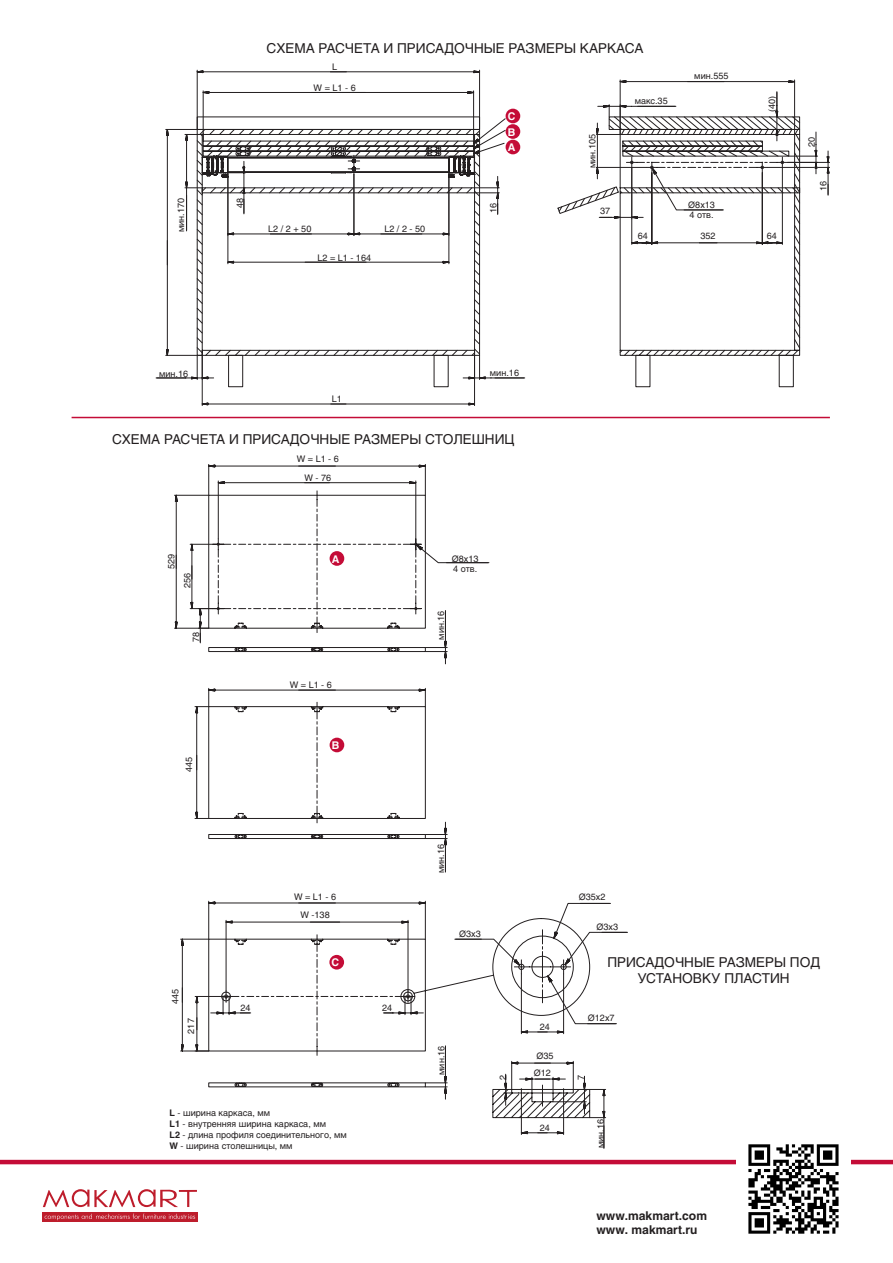
<style>
.page{position:relative;width:893px;height:1263px;background:#fff}
.page>*{position:absolute;margin:0;border:0;box-sizing:border-box;transform-origin:0 0}
.t1{font:13.5px "Helios";color:#231f20}
.t2{font:700 12px/14.4px "Helios";color:#231f20}
.t3{font:700 10.5px "Helios";color:#fff}
.схемы{font:9px "Helios";color:#231f20}
.s1{font-family:"Arial"}
.s2{font-weight:700}
</style>
<div class="page">
<div style="left:42px;top:1212px;width:156px;height:10px;background:#be1d2c"></div>
<svg style="left:45px;top:1214px;width:150px;height:6px"></svg>
<svg style="left:43px;top:1189px;width:154px;height:18px"></svg>
<hr style="left:0;top:1160px;width:893px;height:4px;background:#c40c37">
<img style="left:737px;top:1144px;width:113px;height:90px">
<hr style="left:72px;top:417px;width:758px;height:1px;background:#c40c37">
<svg style="left:201px;top:380px;width:275px;height:26px"></svg>
<svg style="left:196px;top:70px;width:285px;height:10px"></svg>
<svg style="left:156px;top:80px;width:674px;height:300px"></svg>
<svg style="left:195px;top:688px;width:250px;height:213px"></svg>
<svg style="left:208px;top:901px;width:237px;height:193px"></svg>
<svg style="left:180px;top:903px;width:265px;height:151px"></svg>
<svg style="left:567px;top:903px;width:61px;height:246px"></svg>
<svg style="left:445px;top:664px;width:122px;height:471px"></svg>
<svg style="left:174px;top:465px;width:315px;height:199px"></svg>
<div style="left:506px;top:140px;width:14px;height:14px;background:#c40c37;border-radius:50%"></div>
<div style="left:506px;top:124px;width:14px;height:15px;background:#c40c37;border-radius:50%"></div>
<div style="left:506px;top:109px;width:14px;height:14px;background:#c40c37;border-radius:50%"></div>
<div style="left:330px;top:551px;width:14px;height:15px;background:#c40c37;border-radius:50%"></div>
<div style="left:330px;top:738px;width:14px;height:14px;background:#c40c37;border-radius:50%"></div>
<div style="left:329px;top:955px;width:15px;height:14px;background:#c40c37;border-radius:50%"></div>
<p class="t1" style="left:266px;top:40px;width:378px">СХЕМА РАСЧЕТА И ПРИСАДОЧНЫЕ РАЗМЕРЫ КАРКАСА</p>
<p class="схемы" style="left:332px;top:61px;width:7px">L</p>
<p class="схемы" style="left:175px;top:232px;width:36px;rotate:-90deg">мин.170</p>
<p class="схемы" style="left:314px;top:83px;width:44px">W = L1 - 6</p>
<p class="схемы" style="left:235px;top:208px;width:12px;rotate:-90deg">48</p>
<p class="схемы" style="left:268px;top:224px;width:45px">L2 / 2 + 50</p>
<p class="схемы" style="left:384px;top:224px;width:42px">L2 / 2 - 50</p>
<p class="схемы" style="left:317px;top:252px;width:55px">L2 = L1 - 164</p>
<p class="t3" style="left:508px;top:110px;width:9px">C</p>
<p class="t3" style="left:508px;top:126px;width:9px">B</p>
<p class="t3" style="left:508px;top:141px;width:9px">А</p>
<p class="схемы" style="left:488px;top:213px;width:12px;rotate:-90deg">16</p>
<p class="схемы" style="left:159px;top:368px;width:31px">мин.16</p>
<p class="схемы" style="left:490px;top:367px;width:31px">мин.16</p>
<p class="схемы" style="left:332px;top:394px;width:12px">L1</p>
<p class="t1" style="left:112px;top:431px;width:404px">СХЕМА РАСЧЕТА И ПРИСАДОЧНЫЕ РАЗМЕРЫ СТОЛЕШНИЦ</p>
<p class="схемы" style="left:166px;top:569px;width:17px;rotate:-90deg">529</p>
<p class="схемы" style="left:182px;top:588px;width:17px;rotate:-90deg">256</p>
<p class="схемы" style="left:191px;top:642px;width:12px;rotate:-90deg">78</p>
<p class="схемы" style="left:184px;top:772px;width:17px;rotate:-90deg">445</p>
<p class="схемы" style="left:297px;top:453px;width:44px">W = L1 - 6</p>
<p class="схемы" style="left:304px;top:472px;width:28px">W - 76</p>
<p class="t3" style="left:332px;top:553px;width:9px">А</p>
<p class="схемы" style="left:290px;top:679px;width:44px">W = L1 - 6</p>
<p class="t3" style="left:332px;top:739px;width:9px">B</p>
<p class="схемы" style="left:170px;top:1004px;width:17px;rotate:-90deg">445</p>
<p class="схемы" style="left:294px;top:892px;width:44px">W = L1 - 6</p>
<p class="схемы" style="left:300px;top:910px;width:31px">W -138</p>
<p class="t3" style="left:332px;top:956px;width:9px">C</p>
<p class="схемы" style="left:240px;top:1003px;width:12px">24</p>
<p class="схемы" style="left:382px;top:1003px;width:12px">24</p>
<p class="схемы" style="left:452px;top:553px;width:28px"><span class="s1">Ø</span>8х13</p>
<p class="схемы" style="left:453px;top:564px;width:26px">4 отв.</p>
<p class="схемы" style="left:436px;top:640px;width:31px;rotate:-90deg">мин.16</p>
<p class="схемы" style="left:436px;top:873px;width:31px;rotate:-90deg">мин.16</p>
<p class="схемы" style="left:459px;top:928px;width:23px"><span class="s1">Ø</span>3х3</p>
<p class="схемы" style="left:587px;top:168px;width:36px;rotate:-90deg">мин.105</p>
<p class="схемы" style="left:600px;top:206px;width:12px">37</p>
<p class="схемы" style="left:635px;top:96px;width:34px">макс.35</p>
<p class="схемы" style="left:694px;top:71px;width:36px">мин.555</p>
<p class="схемы" style="left:688px;top:199px;width:28px"><span class="s1">Ø</span>8х13</p>
<p class="схемы" style="left:689px;top:210px;width:26px">4 отв.</p>
<p class="схемы" style="left:767px;top:112px;width:18px;rotate:-90deg">(40)</p>
<p class="схемы" style="left:638px;top:231px;width:12px">64</p>
<p class="схемы" style="left:767px;top:231px;width:12px">64</p>
<p class="схемы" style="left:700px;top:231px;width:17px">352</p>
<p class="схемы" style="left:806px;top:147px;width:12px;rotate:-90deg">20</p>
<p class="схемы" style="left:818px;top:191px;width:12px;rotate:-90deg">16</p>
<p class="схемы" style="left:579px;top:892px;width:28px"><span class="s1">Ø</span>35х2</p>
<p class="схемы" style="left:596px;top:921px;width:23px"><span class="s1">Ø</span>3х3</p>
<p class="t1" style="left:607px;top:954px;width:214px">ПРИСАДОЧНЫЕ РАЗМЕРЫ ПОД</p>
<p class="t1" style="left:638px;top:970px;width:153px">УСТАНОВКУ ПЛАСТИН</p>
<p class="схемы" style="left:186px;top:1033px;width:17px;rotate:-90deg">217</p>
<p class="схемы" style="left:169px;top:1107px;width:102px"><span class="s2">L</span> - ширина каркаса, мм</p>
<p class="схемы" style="left:169px;top:1118px;width:158px"><span class="s2">L1</span> - внутренняя ширина каркаса, мм</p>
<p class="схемы" style="left:169px;top:1129px;width:179px"><span class="s2">L2</span> - длина профиля соединительного, мм</p>
<p class="схемы" style="left:169px;top:1140px;width:125px"><span class="s2">W</span> - ширина столешницы, мм</p>
<p class="схемы" style="left:436px;top:1075px;width:31px;rotate:-90deg">мин.16</p>
<p class="схемы" style="left:588px;top:1013px;width:28px"><span class="s1">Ø</span>12х7</p>
<p class="схемы" style="left:540px;top:1021px;width:12px">24</p>
<p class="схемы" style="left:536px;top:1050px;width:19px"><span class="s1">Ø</span>35</p>
<p class="схемы" style="left:534px;top:1067px;width:19px"><span class="s1">Ø</span>12</p>
<p class="схемы" style="left:497px;top:1079px;width:7px;rotate:-90deg">2</p>
<p class="схемы" style="left:576px;top:1080px;width:7px;rotate:-90deg">7</p>
<p class="схемы" style="left:540px;top:1122px;width:12px">24</p>
<p class="схемы" style="left:595px;top:1148px;width:31px;rotate:-90deg">мин.16</p>
<h2 class="t2" style="left:596px;top:1208px;width:112px">www.makmart.com www. makmart.ru</h2>
</div>
